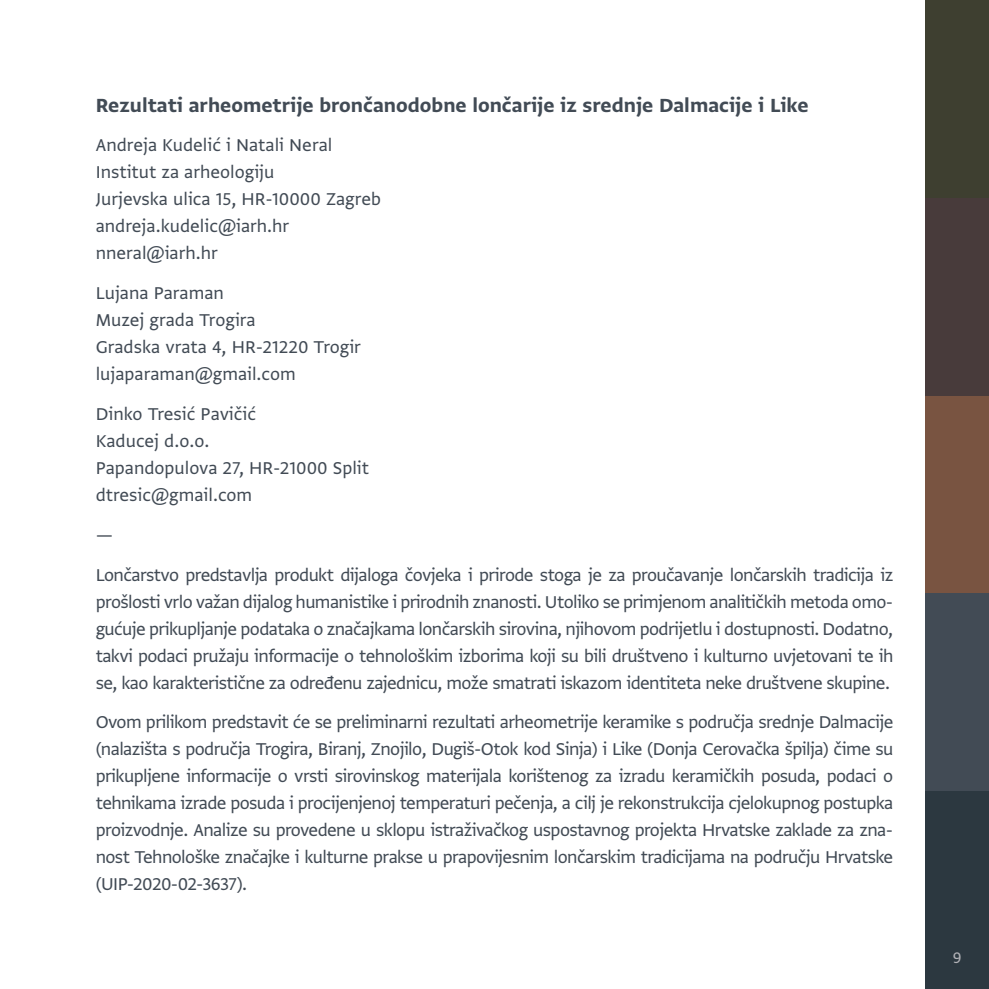
<style>
.page{position:relative;width:989px;height:989px;background:#fff}
.page>*{position:absolute;margin:0;border:0;box-sizing:border-box;transform-origin:0 0}
.t1{font:22.5px "Greta Sans Std Bld";color:#424b55}
.t2{font:20.25px/27px "Greta Sans Std";color:#424b55}
.t3{font:20.25px/39.8px "Greta Sans Std";letter-spacing:-.03em;color:#424b55}
.t4{font:18px "Greta Sans Std";color:#b3b3b8}
</style>
<div class="page">
<div style="left:925px;top:198px;width:64px;height:197px;background:#483b3b"></div>
<div style="left:925px;top:395px;width:64px;height:198px;background:#795441"></div>
<div style="left:925px;top:593px;width:64px;height:198px;background:#424b55"></div>
<div style="left:925px;top:791px;width:64px;height:198px;background:#2c3840"></div>
<div style="left:925px;top:0;width:64px;height:198px;background:#3e3f30"></div>
<p class="t1" style="left:96px;top:92px;width:714px">Rezultati arheometrije brončanodobne lončarije iz srednje Dalmacije i Like</p>
<p class="t2" style="left:96px;top:131px;width:287px">Andreja Kudelić i Natali Neral<br>Institut za arheologiju<br>Jurjevska ulica 15, HR-10000 Zagreb andreja.kudelic@iarh.hr nneral@iarh.hr</p>
<p class="t2" style="left:96px;top:279px;width:267px">Lujana Paraman<br>Muzej grada Trogira<br>Gradska vrata 4, HR-21220 Trogir lujaparaman@gmail.com</p>
<p class="t2" style="left:96px;top:400px;width:275px">Dinko Tresić Pavičić<br>Kaducej d.o.o.<br>Papandopulova 27, HR-21000 Split dtresic@gmail.com</p>
<p class="t3" style="left:96px;top:514px;width:799px">—<br>Lončarstvo predstavlja produkt dijaloga čovjeka i prirode stoga je za proučavanje lončarskih tradicija iz</p>
<p class="t2" style="left:96px;top:587px;width:799px;text-align:justify">prošlosti vrlo važan dijalog humanistike i prirodnih znanosti. Utoliko se primjenom analitičkih metoda omo&shy;gućuje prikupljanje podataka o značajkama lončarskih sirovina, njihovom podrijetlu i dostupnosti. Dodatno, takvi podaci pružaju informacije o tehnološkim izborima koji su bili društveno i kulturno uvjetovani te ih se, kao karakteristične za određenu zajednicu, može smatrati iskazom identiteta neke društvene skupine.</p>
<p class="t2" style="left:96px;top:708px;width:799px;text-align:justify">Ovom prilikom predstavit će se preliminarni rezultati arheometrije keramike s područja srednje Dalmacije (nalazišta s područja Trogira, Biranj, Znojilo, Dugiš-Otok kod Sinja) i Like (Donja Cerovačka špilja) čime su prikupljene informacije o vrsti sirovinskog materijala korištenog za izradu keramičkih posuda, podaci o tehnikama izrade posuda i procijenjenoj temperaturi pečenja, a cilj je rekonstrukcija cjelokupnog postupka proizvodnje. Analize su provedene u sklopu istraživačkog uspostavnog projekta Hrvatske zaklade za zna&shy;nost Tehnološke značajke i kulturne prakse u prapovijesnim lončarskim tradicijama na području Hrvatske (UIP-2020-02-3637).</p>
<p class="t4" style="left:952px;top:947px;width:10px">9</p>
</div>
